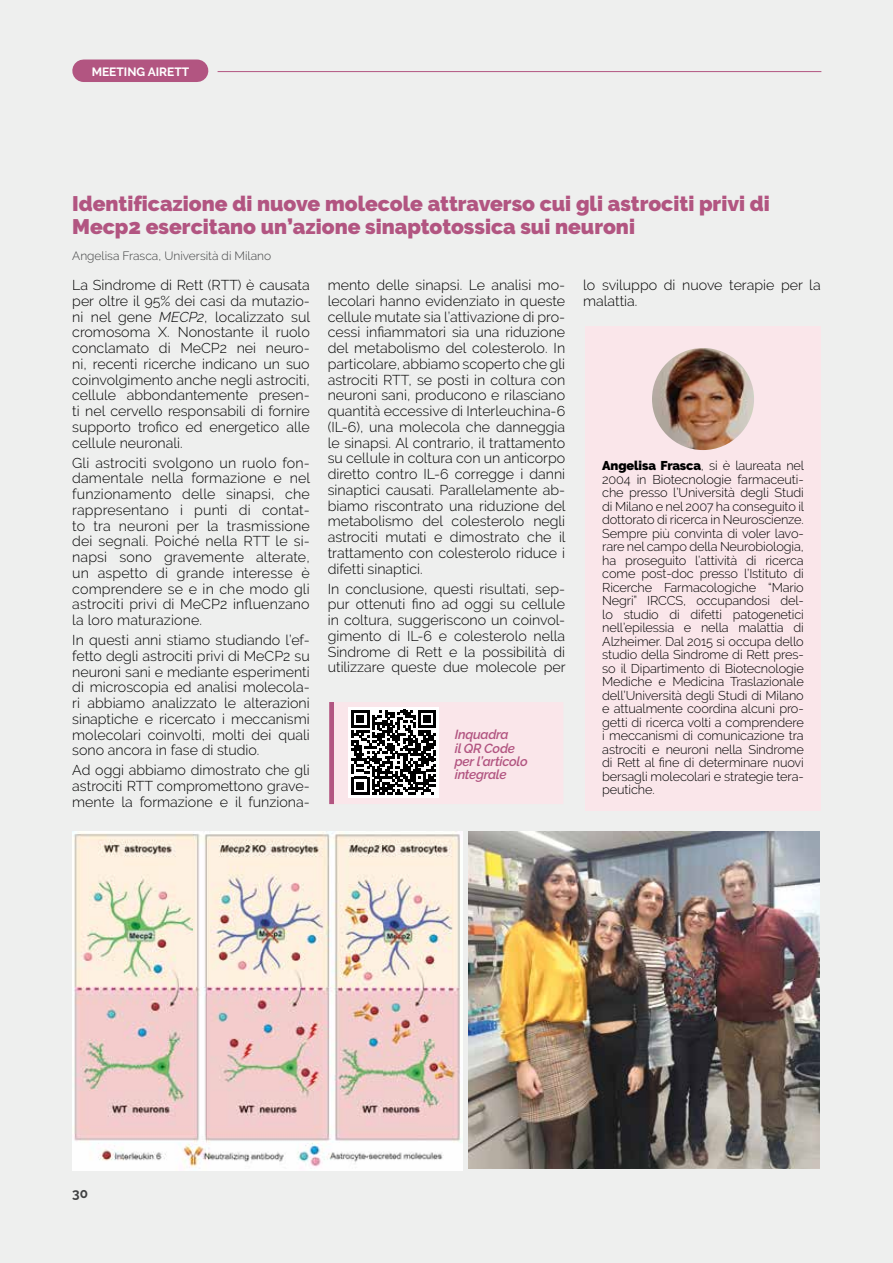
<style>
.page{position:relative;width:893px;height:1263px;background:#eeefee}
.page>*{position:absolute;margin:0;border:0;box-sizing:border-box;transform-origin:0 0}
.t1{font:900 21px/22.5px "Raleway";color:#b25581}
.t2{font:300 14.25px/15.8px "Raleway";color:#000;text-align:justify}
.t3{font:700 13.5px "Raleway";color:#404142}
.t4{font:italic 600 13.2px/13.2px "Raleway";letter-spacing:-.02em;color:#b25581}
.t5{font:300 12.75px/13.5px "Raleway";letter-spacing:-.01em;color:#000;text-align:justify}
.t6{font:300 12px "Raleway";color:#404142}
.t7{font:700 12px "Raleway";color:#fff}
.s1{font-style:italic}
.s2{font-weight:900}
</style>
<div class="page">
<hr style="left:218px;top:71px;width:603px;height:1px;background:#b25581">
<div style="left:84px;top:60px;width:113px;height:22px;background:#b25581"></div>
<div style="left:585px;top:326px;width:236px;height:485px;background:#fae6ea"></div>
<img style="left:652px;top:348px;width:102px;height:102px;border-radius:51px">
<div style="left:329px;top:702px;width:5px;height:102px;background:#b25581"></div>
<svg style="left:334px;top:702px;width:229px;height:102px"></svg>
<img style="left:72px;top:831px;width:391px;height:339px">
<img style="left:468px;top:831px;width:352px;height:337px">
<p class="t7" style="left:92px;top:64px;width:99px">MEETING AIRETT</p>
<h1 class="t1" style="left:72px;top:192px;width:699px">Identificazione di nuove molecole attraverso cui gli astrociti privi di<br>Mecp2 esercitano un’azione sinaptotossica sui neuroni</h1>
<p class="t6" style="left:72px;top:249px;width:200px">Angelisa Frasca, Università di Milano</p>
<p class="t2" style="left:72px;top:277px;width:239px">La Sindrome di Rett (RTT) è causata per oltre il 95% dei casi da mutazio&shy;ni nel gene <span class="s1">MECP2</span>, localizzato sul cromosoma X. Nonostante il ruolo conclamato di MeCP2 nei neuro&shy;ni, recenti ricerche indicano un suo coinvolgimento anche negli astrociti, cellule abbondantemente presen&shy;ti nel cervello responsabili di fornire supporto trofico ed energetico alle cellule neuronali.</p>
<p class="t2" style="left:72px;top:455px;width:239px">Gli astrociti svolgono un ruolo fon&shy;damentale nella formazione e nel funzionamento delle sinapsi, che rappresentano i punti di contat&shy;to tra neuroni per la trasmissione dei segnali. Poiché nella RTT le si&shy;napsi sono gravemente alterate, un aspetto di grande interesse è comprendere se e in che modo gli astrociti privi di MeCP2 influenzano la loro maturazione.</p>
<p class="t2" style="left:72px;top:632px;width:239px">In questi anni stiamo studiando l’ef&shy;fetto degli astrociti privi di MeCP2 su neuroni sani e mediante esperimenti di microscopia ed analisi molecola&shy;ri abbiamo analizzato le alterazioni sinaptiche e ricercato i meccanismi molecolari coinvolti, molti dei quali sono ancora in fase di studio.</p>
<p class="t2" style="left:72px;top:762px;width:239px">Ad oggi abbiamo dimostrato che gli astrociti RTT compromettono grave&shy;mente la formazione e il funziona-</p>
<p class="t2" style="left:328px;top:277px;width:239px">mento delle sinapsi. Le analisi mo&shy;lecolari hanno evidenziato in queste cellule mutate sia l’attivazione di pro&shy;cessi infiammatori sia una riduzione del metabolismo del colesterolo. In particolare, abbiamo scoperto che gli astrociti RTT, se posti in coltura con neuroni sani, producono e rilasciano quantità eccessive di Interleuchina-6 (IL-6), una molecola che danneggia le sinapsi. Al contrario, il trattamento su cellule in coltura con un anticorpo diretto contro IL-6 corregge i danni sinaptici causati. Parallelamente ab&shy;biamo riscontrato una riduzione del metabolismo del colesterolo negli astrociti mutati e dimostrato che il trattamento con colesterolo riduce i difetti sinaptici.</p>
<p class="t2" style="left:328px;top:581px;width:239px">In conclusione, questi risultati, sep&shy;pur ottenuti fino ad oggi su cellule in coltura, suggeriscono un coinvol&shy;gimento di IL-6 e colesterolo nella Sindrome di Rett e la possibilità di utilizzare queste due molecole per</p>
<p class="t4" style="left:455px;top:728px;width:74px">Inquadra<br>il QR Code per l’articolo integrale</p>
<p class="t2" style="left:583px;top:277px;width:239px">lo sviluppo di nuove terapie per la malattia.</p>
<p class="t5" style="left:602px;top:459px;width:203px"><span class="s2">Angelisa Frasca</span>, si è laureata nel 2004 in Biotecnologie farmaceuti&shy;che presso l’Università degli Studi di Milano e nel 2007 ha conseguito il dottorato di ricerca in Neuroscienze.<br>Sempre più convinta di voler lavo&shy;rare nel campo della Neurobiologia, ha proseguito l’attività di ricerca come post-doc presso l’Istituto di Ricerche Farmacologiche “Mario Negri” IRCCS, occupandosi del&shy;lo studio di difetti patogenetici nell’epilessia e nella malattia di Alzheimer. Dal 2015 si occupa dello studio della Sindrome di Rett pres&shy;so il Dipartimento di Biotecnologie Mediche e Medicina Traslazionale dell’Università degli Studi di Milano e attualmente coordina alcuni pro&shy;getti di ricerca volti a comprendere i meccanismi di comunicazione tra astrociti e neuroni nella Sindrome di Rett al fine di determinare nuovi bersagli molecolari e strategie tera&shy;peutiche.</p>
<p class="t3" style="left:72px;top:1185px;width:17px">30</p>
</div>
